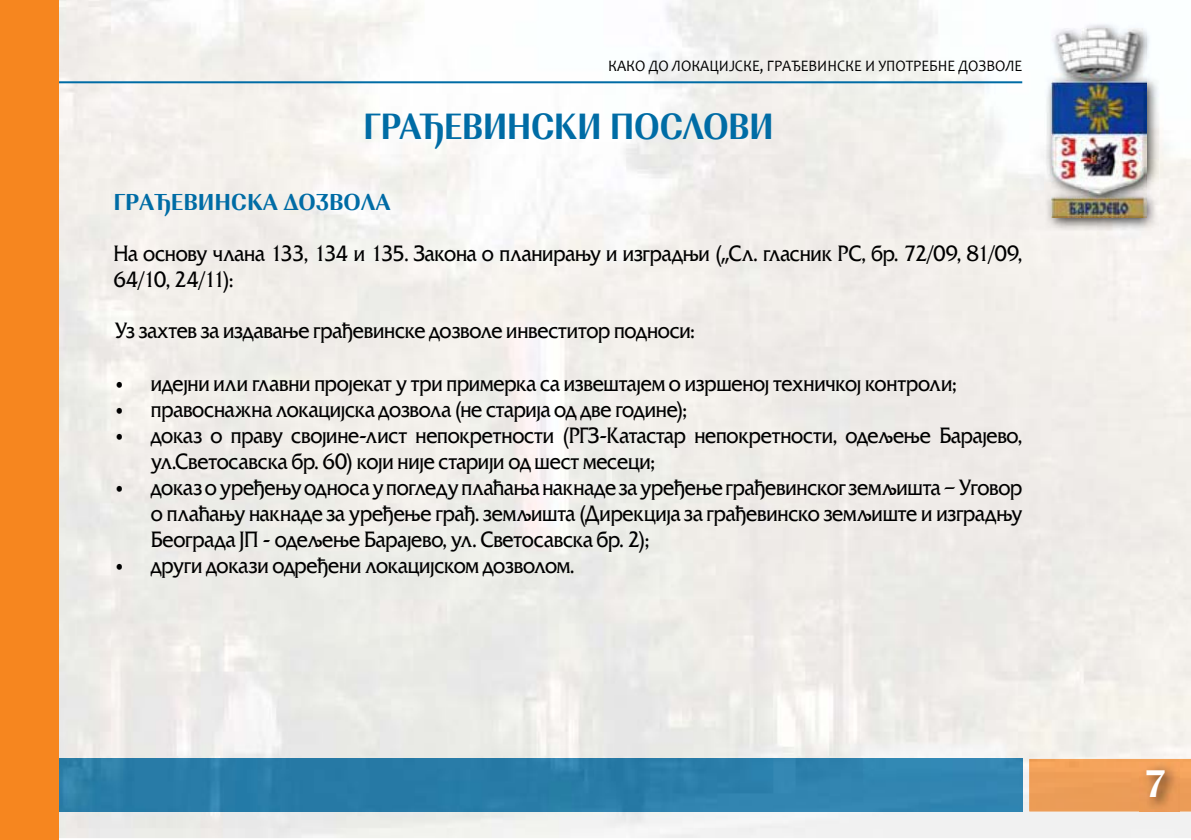
<style>
.page{position:relative;width:1191px;height:840px;background:#fff}
.page>*{position:absolute;margin:0;border:0;box-sizing:border-box;transform-origin:0 0}
.t1{font:40px "NK165";color:#fff;scale:.93 1}
.t2{font:38px "NK165";letter-spacing:-.015em;color:#006ca5;scale:.87 1}
.t3{font:24px "NK165";color:#006ca5;scale:.93 1}
.t4{font:22px/26px "NK106";letter-spacing:-.01em;color:#000;scale:.9 1}
.t5{font:16px "Candara";color:#000;scale:.93 1}
.s1{font-family:"Tahoma"}
</style>
<div class="page">
<img style="left:58px;top:0;width:1133px;height:837px">
<img style="left:1029px;top:758px;width:162px;height:52px">
<img style="left:58px;top:758px;width:964px;height:52px">
<hr style="left:58px;top:81px;width:964px;height:2px;background:#006ca5">
<div style="left:0;top:0;width:58px;height:839px;background:#f6861f"></div>
<img style="left:1139px;top:762px;width:40px;height:48px">
<img style="left:1044px;top:21px;width:115px;height:210px">
<img style="left:1051px;top:28px;width:95px;height:189px">
<p class="t5" style="left:608px;top:56px;width:447px">КАКО ДО ЛОКАЦИЈСКЕ, ГРАЂЕВИНСКЕ И УПОТРЕБНЕ ДОЗВОЛЕ</p>
<h2 class="t2" style="left:363px;top:103px;width:473px">ГРАЂЕВИНСКИ ПОСЛОВИ</h2>
<p class="t3" style="left:113px;top:187px;width:300px">ГРАЂЕВИНСКА ДОЗВОЛА</p>
<p class="t4" style="left:113px;top:241px;width:1011px">На основу члана 133, 134 и 135. Закона о планирању и изградњи (<span class="s1">„</span>Сл. гласник РС, бр. 72/09, 81/09,<br>64/10, 24/11):</p>
<p class="t4" style="left:115px;top:318px;width:646px">Уз захтев за издавање грађевинске дозволе инвеститор подноси:</p>
<p class="t4" style="left:115px;top:370px;width:936px">• идејни или главни пројекат у три примерка са извештајем о изршеној техничкој контроли;</p>
<p class="t4" style="left:115px;top:396px;width:637px">• правоснажна локацијска дозвола (не старија од две године);</p>
<p class="t4" style="left:151px;top:422px;width:969px;text-indent:-36px">• доказ о праву својине-лист непокретности (РГЗ-Катастар непокретности, одељење Барајево, ул.Светосавска бр. 60) који није старији од шест месеци;</p>
<p class="t4" style="left:151px;top:474px;width:969px;text-align:justify;text-indent:-36px">• доказ о уређењу односа у погледу плаћања накнаде за уређење грађевинског земљишта – Уговор о плаћању накнаде за уређење грађ. земљишта (Дирекција за грађевинско земљиште и изградњу Београда ЈП - одељење Барајево, ул. Светосавска бр. 2);</p>
<p class="t4" style="left:115px;top:552px;width:512px">• други докази одређени локацијском дозволом.</p>
<h1 class="t1" style="left:1144px;top:758px;width:25px">7</h1>
</div>
